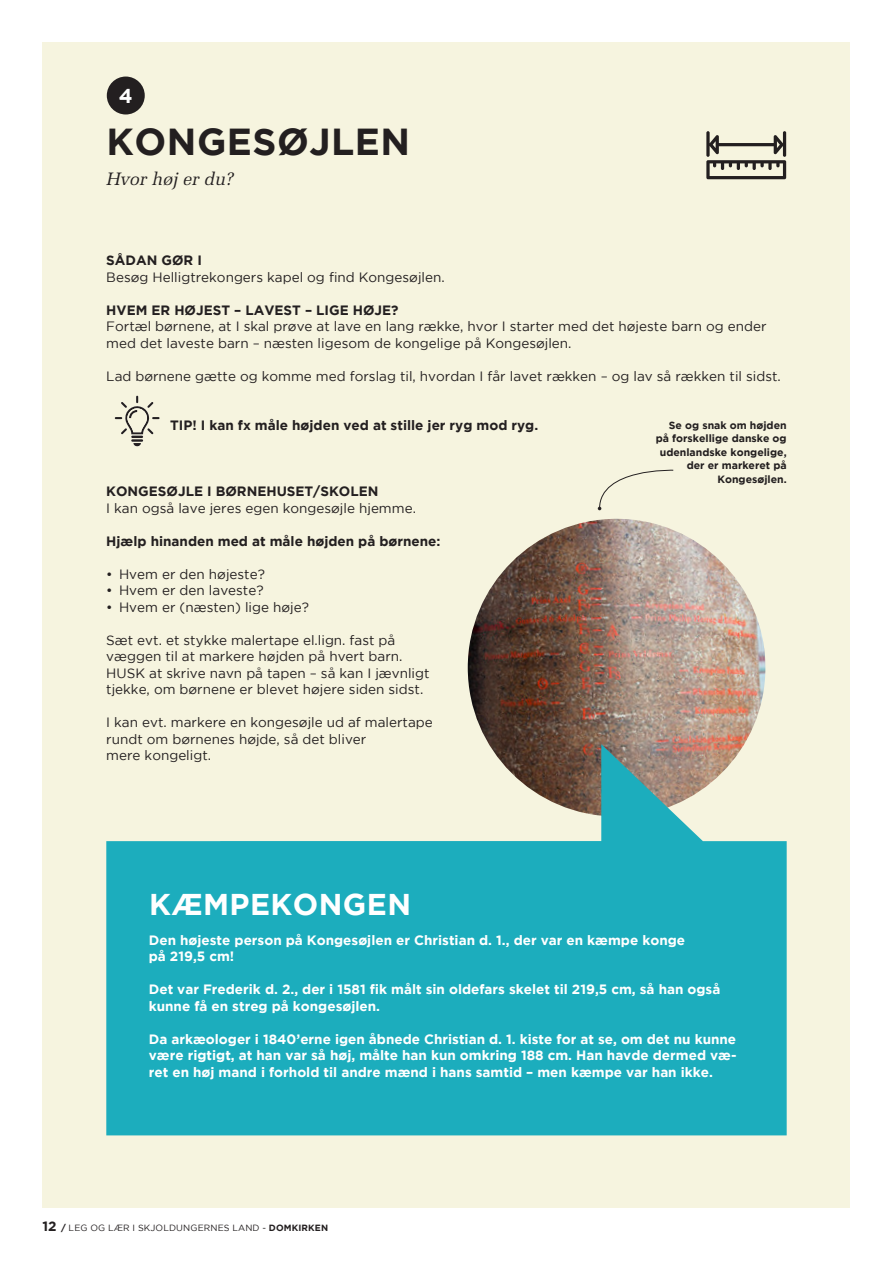
<style>
.page{position:relative;width:893px;height:1263px;background:#fff}
.page>*{position:absolute;margin:0;border:0;box-sizing:border-box;transform-origin:0 0}
.t1{font:700 37.5px "Gotham";letter-spacing:.015em;color:#231f20}
.t2{font:700 30px "Gotham";letter-spacing:.015em;color:#fff}
.t3{font:700 20.1px "Gotham";color:#fff}
.t4{font:italic 18px "Melior LT Std";color:#231f20}
.t5{font:13.5px/16.5px "Gotham";color:#231f20}
.t6{font:700 13.5px/16.5px "Gotham";color:#fff}
.t7{font:700 13.5px "Gotham";color:#231f20}
.t8{font:700 10.5px "Gotham";color:#231f20}
.t9{font:9px "Gotham";letter-spacing:.015em;color:#231f20}
.s1{font-weight:700;font-size:13.5px}
.s2{font-weight:700}
</style>
<div class="page">
<div style="left:43px;top:43px;width:807px;height:1165px;background:#f6f4df"></div>
<img style="left:468px;top:519px;width:297px;height:297px;border-radius:149px">
<svg style="left:106px;top:744px;width:681px;height:391px;fill:#1cadbd"></svg>
<svg style="left:706px;top:131px;width:80px;height:48px"></svg>
<svg style="left:115px;top:396px;width:45px;height:51px"></svg>
<div style="left:107px;top:77px;width:38px;height:37px;background:#231f20;border-radius:50%"></div>
<svg style="left:598px;top:469px;width:76px;height:41px"></svg>
<p class="t3" style="left:119px;top:84px;width:15px">4</p>
<p class="t1" style="left:107px;top:120px;width:305px">KONGESØJLEN</p>
<p class="t4" style="left:106px;top:168px;width:129px">Hvor høj er du?</p>
<p class="t7" style="left:106px;top:252px;width:97px">SÅDAN GØR I</p>
<p class="t5" style="left:106px;top:268px;width:340px">Besøg Helligtrekongers kapel og find Kongesøjlen.</p>
<p class="t7" style="left:106px;top:302px;width:294px">HVEM ER HØJEST – LAVEST – LIGE HØJE?</p>
<p class="t5" style="left:106px;top:318px;width:662px">Fortæl børnene, at I skal prøve at lave en lang række, hvor I starter med det højeste barn og ender med det laveste barn – næsten ligesom de kongelige på Kongesøjlen.</p>
<p class="t5" style="left:106px;top:367px;width:676px">Lad børnene gætte og komme med forslag til, hvordan I får lavet rækken – og lav så rækken til sidst.</p>
<p class="t7" style="left:170px;top:417px;width:370px">TIP! I kan fx måle højden ved at stille jer ryg mod ryg.</p>
<p class="t8" style="left:669px;top:419px;width:119px">Se og snak om højden</p>
<p class="t8" style="left:656px;top:432px;width:132px">på forskellige danske og</p>
<p class="t8" style="left:660px;top:446px;width:128px">udenlandske kongelige,</p>
<p class="t8" style="left:687px;top:459px;width:101px">der er markeret på</p>
<p class="t8" style="left:717px;top:473px;width:71px">Kongesøjlen.</p>
<p class="t7" style="left:106px;top:483px;width:274px">KONGESØJLE I BØRNEHUSET/SKOLEN</p>
<p class="t5" style="left:106px;top:499px;width:311px">I kan også lave jeres egen kongesøjle hjemme.</p>
<p class="t7" style="left:106px;top:533px;width:336px">Hjælp hinanden med at måle højden på børnene:</p>
<p class="t5" style="left:106px;top:565px;width:160px">• Hvem er den højeste?</p>
<p class="t5" style="left:106px;top:582px;width:159px">• Hvem er den laveste?</p>
<p class="t5" style="left:106px;top:598px;width:204px">• Hvem er (næsten) lige høje?</p>
<p class="t5" style="left:106px;top:631px;width:291px">Sæt evt. et stykke malertape el.lign. fast på</p>
<p class="t5" style="left:106px;top:648px;width:298px">væggen til at markere højden på hvert barn.</p>
<p class="t5" style="left:106px;top:664px;width:325px">HUSK at skrive navn på tapen – så kan I jævnligt</p>
<p class="t5" style="left:106px;top:681px;width:318px">tjekke, om børnene er blevet højere siden sidst.</p>
<p class="t5" style="left:106px;top:714px;width:328px">I kan evt. markere en kongesøjle ud af malertape</p>
<p class="t5" style="left:106px;top:730px;width:262px">rundt om børnenes højde, så det bliver</p>
<p class="t5" style="left:106px;top:747px;width:106px">mere kongeligt.</p>
<p class="t2" style="left:149px;top:887px;width:264px">KÆMPEKONGEN</p>
<p class="t6" style="left:149px;top:931px;width:538px">Den højeste person på Kongesøjlen er Christian d. 1., der var en kæmpe konge</p>
<p class="t6" style="left:149px;top:948px;width:87px">på 219,5 cm!</p>
<p class="t6" style="left:149px;top:981px;width:573px">Det var Frederik d. 2., der i 1581 fik målt sin oldefars skelet til 219,5 cm, så han også kunne få en streg på kongesøjlen.</p>
<p class="t6" style="left:149px;top:1030px;width:589px;text-align:justify">Da arkæologer i 1840’erne igen åbnede Christian d. 1. kiste for at se, om det nu kunne være rigtigt, at han var så høj, målte han kun omkring 188 cm. Han havde dermed væ&shy;ret en høj mand i forhold til andre mænd i hans samtid – men kæmpe var han ikke.</p>
<p class="t9" style="left:43px;top:1223px;width:287px"><span class="s1">12</span> <span class="s2">/</span> LEG OG LÆR I SKJOLDUNGERNES LAND - <span class="s2">DOMKIRKEN</span></p>
</div>
